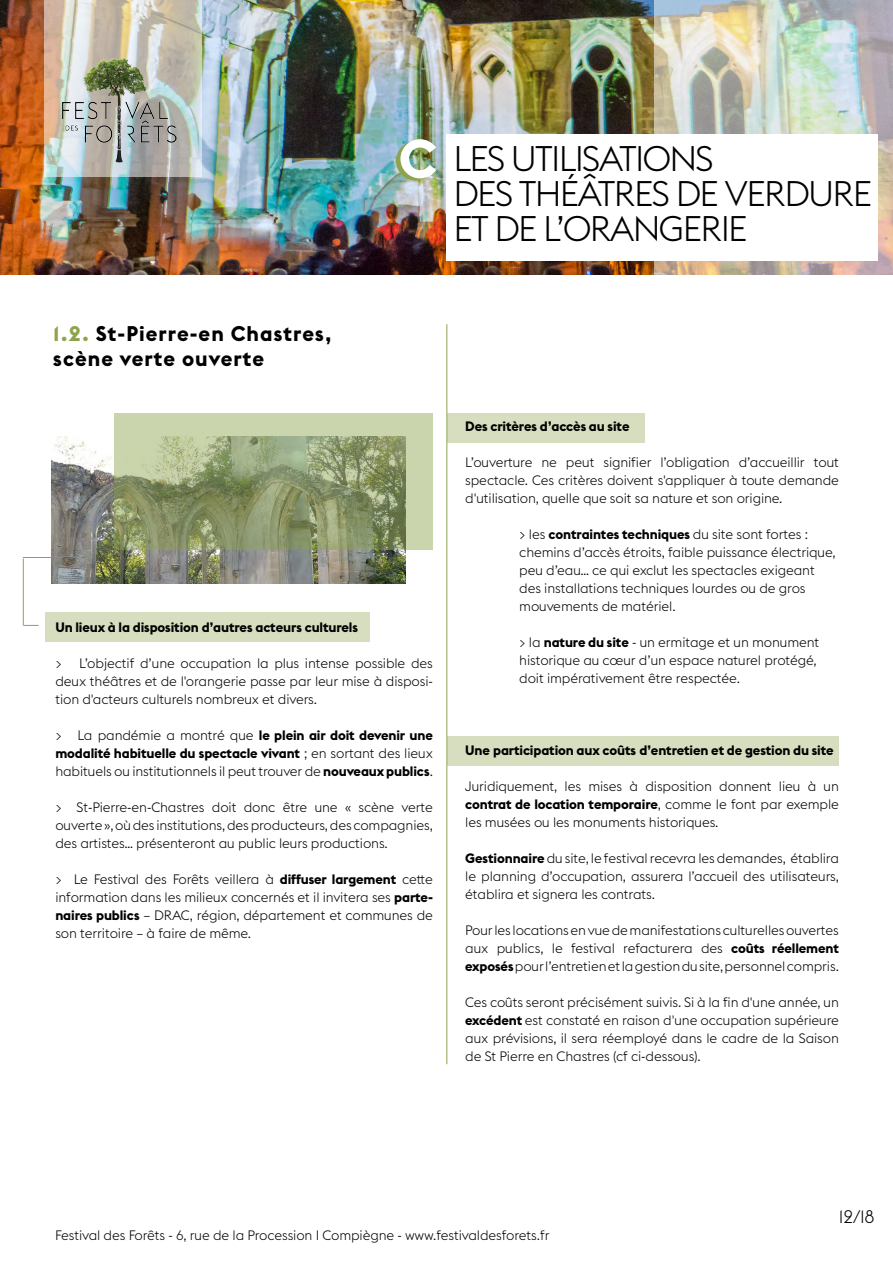
<style>
.page{position:relative;width:893px;height:1263px;background:#fff}
.page>*{position:absolute;margin:0;border:0;box-sizing:border-box;transform-origin:0 0}
.t1{font:700 54px "Euclid Flex";color:#fff}
.t2{font:300 35.1px/35.1px "Euclid Flex";letter-spacing:-.05em;color:#000}
.t3{font:700 21px/25.2px "Euclid Flex";letter-spacing:.05em;color:#000}
.t4{font:300 18px "Euclid Flex";color:#000}
.t5{font:300 13.5px/18px "Euclid Flex";letter-spacing:-.01em;color:#000;text-align:justify}
.t6{font:700 13.5px "Euclid Flex";letter-spacing:-.01em;color:#000}
.s1{color:#8da44d}
.s2{font-weight:700}
</style>
<div class="page">
<div style="left:447px;top:736px;width:392px;height:30px;background:#d6debf"></div>
<div style="left:447px;top:413px;width:198px;height:30px;background:#d6debf"></div>
<div style="left:45px;top:612px;width:325px;height:30px;background:#d6debf"></div>
<img style="left:0;top:0;width:654px;height:275px">
<hr style="left:446px;top:324px;width:1px;height:740px;background:#8da44d">
<svg style="left:45px;top:0;width:157px;height:176px;background:#cec7b7"></svg>
<img style="left:54px;top:54px;width:139px;height:113px">
<img style="left:654px;top:0;width:238px;height:275px">
<div style="left:446px;top:135px;width:431px;height:126px;background:#fff"></div>
<img style="left:51px;top:437px;width:354px;height:147px">
<svg style="left:114px;top:413px;width:319px;height:137px;background:#9eaa7f"></svg>
<svg style="left:23px;top:557px;width:28px;height:1px"></svg>
<hr style="left:23px;top:558px;width:1px;height:68px;background:#8da44d">
<svg style="left:24px;top:625px;width:15px;height:1px"></svg>
<h1 class="t1" style="left:399px;top:128px;width:40px">C</h1>
<h2 class="t2" style="left:454px;top:141px;width:420px">LES UTILISATIONS<br>DES THÉÂTRES DE VERDURE<br>ET DE L’ORANGERIE</h2>
<h3 class="t3" style="left:53px;top:321px;width:280px"><span class="s1">1.2.</span> St-Pierre-en Chastres, scène verte ouverte</h3>
<p class="t6" style="left:55px;top:619px;width:304px">Un lieux à la disposition d’autres acteurs culturels</p>
<p class="t5" style="left:55px;top:654px;width:379px">&gt; L’objectif d’une occupation la plus intense possible des deux théâtres et de l'orangerie passe par leur mise à disposi&shy;tion d'acteurs culturels nombreux et divers.</p>
<p class="t5" style="left:55px;top:726px;width:379px">&gt; La pandémie a montré que <span class="s2">le plein air doit devenir une modalité habituelle du spectacle vivant</span> ; en sortant des lieux habituels ou institutionnels il peut trouver de <span class="s2">nouveaux publics</span>.</p>
<p class="t5" style="left:55px;top:798px;width:379px">&gt; St-Pierre-en-Chastres doit donc être une « scène verte ouverte », où des institutions, des producteurs, des compagnies, des artistes… présenteront au public leurs productions.</p>
<p class="t5" style="left:55px;top:870px;width:379px">&gt; Le Festival des Forêts veillera à <span class="s2">diffuser largement</span> cette information dans les milieux concernés et il invitera ses <span class="s2">parte&shy;naires publics</span> – DRAC, région, département et communes de son territoire – à faire de même.</p>
<p class="t6" style="left:465px;top:418px;width:166px">Des critères d’accès au site</p>
<p class="t5" style="left:465px;top:453px;width:375px">L’ouverture ne peut signifier l’obligation d’accueillir tout spectacle. Ces critères doivent s'appliquer à toute demande d'utilisation, quelle que soit sa nature et son origine.</p>
<p class="t5" style="left:519px;top:525px;width:318px;text-align:left">&gt; les <span class="s2">contraintes techniques</span> du site sont fortes : chemins d’accès étroits, faible puissance électrique, peu d’eau… ce qui exclut les spectacles exigeant des installations techniques lourdes ou de gros mouvements de matériel.</p>
<p class="t5" style="left:519px;top:633px;width:302px;text-align:left">&gt; la <span class="s2">nature du site</span> - un ermitage et un monument historique au cœur d’un espace naturel protégé, doit impérativement être respectée.</p>
<p class="t6" style="left:465px;top:742px;width:370px">Une participation aux coûts d’entretien et de gestion du site</p>
<p class="t5" style="left:465px;top:777px;width:375px">Juridiquement, les mises à disposition donnent lieu à un <span class="s2">contrat de location temporaire</span>, comme le font par exemple les musées ou les monuments historiques.</p>
<p class="t5" style="left:465px;top:849px;width:375px"><span class="s2">Gestionnaire</span> du site, le festival recevra les demandes, établira le planning d’occupation, assurera l’accueil des utilisateurs, établira et signera les contrats.</p>
<p class="t5" style="left:465px;top:921px;width:375px">Pour les locations en vue de manifestations culturelles ouvertes aux publics, le festival refacturera des <span class="s2">coûts réellement exposés</span> pour l’entretien et la gestion du site, personnel compris.</p>
<p class="t5" style="left:465px;top:993px;width:375px">Ces coûts seront précisément suivis. Si à la fin d'une année, un <span class="s2">excédent</span> est constaté en raison d'une occupation supérieure aux prévisions, il sera réemployé dans le cadre de la Saison de St Pierre en Chastres (cf ci-dessous).</p>
<h3 class="t4" style="left:839px;top:1207px;width:37px">12/18</h3>
<p class="t5" style="left:55px;top:1226px;width:496px">Festival des Forêts - 6, rue de la Procession I Compiègne - www.festivaldesforets.fr</p>
</div>
